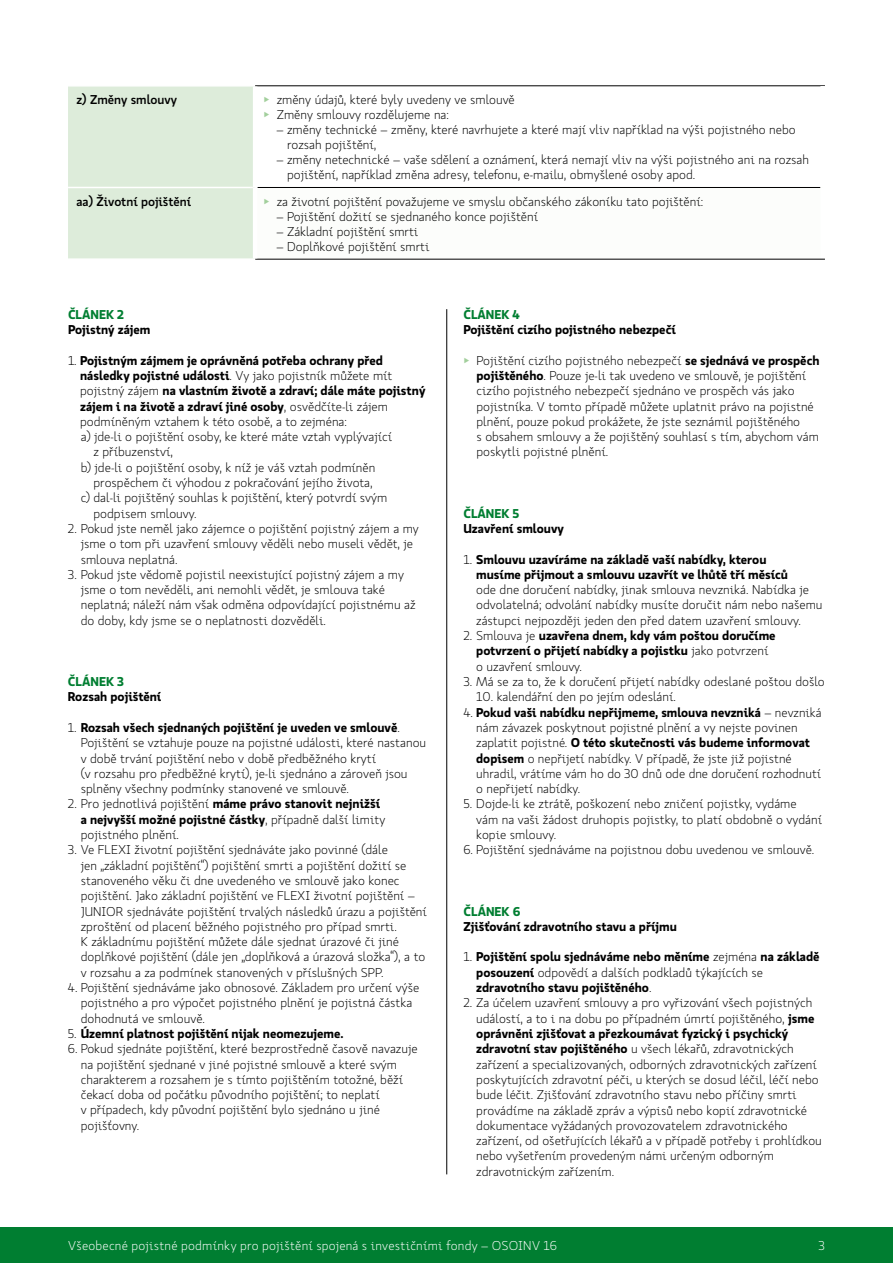
<style>
.page{position:relative;width:893px;height:1263px;background:#fff}
.page>*{position:absolute;margin:0;border:0;box-sizing:border-box;transform-origin:0 0}
.t1{font:300 12.75px/15.3px "Koop Pro";color:#000}
.t2{font:700 12.75px/15.3px "Koop Pro";color:#000}
.t3{font:300 12.75px "Koop Pro";letter-spacing:.015em;color:#fff}
.t4{font:700 12.75px "Koop Pro";color:#007e31}
.t5{font:500 12.75px "Koop Pro";color:#000}
.s1{color:#a2cf9c}
.s2{font-weight:300}
.s3{font-weight:700}
</style>
<div class="page">
<div style="left:0;top:1227px;width:893px;height:36px;background:#007e31"></div>
<div style="left:68px;top:87px;width:185px;height:171px;background:#ddecda"></div>
<div style="left:255px;top:187px;width:568px;height:72px;background:#fcfdfb"></div>
<hr style="left:68px;top:187px;width:185px;height:1px;background:#fff">
<hr style="left:255px;top:86px;width:570px;height:1px;background:#000">
<hr style="left:257px;top:187px;width:563px;height:1px;background:#000">
<div style="left:820px;top:86px;width:5px;height:101px;background:#fff"></div>
<div style="left:820px;top:187px;width:5px;height:72px;background:#fff"></div>
<hr style="left:255px;top:259px;width:570px;height:1px;background:#000">
<hr style="left:253px;top:187px;width:4px;height:71px;background:#fff">
<hr style="left:446px;top:309px;width:1px;height:865px;background:#000">
<p class="t5" style="left:77px;top:91px;width:102px">z) Změny smlouvy</p>
<p class="t1" style="left:264px;top:92px;width:253px"><span class="s1">▶</span> změny údajů, které byly uvedeny ve smlouvě <span class="s1">▶</span> Změny smlouvy rozdělujeme na:</p>
<p class="t1" style="left:287px;top:122px;width:510px;text-indent:-11px">– změny technické – změny, které navrhujete a které mají vliv například na výši pojistného nebo rozsah pojištění,</p>
<p class="t1" style="left:287px;top:152px;width:524px;text-indent:-11px">– změny netechnické – vaše sdělení a oznámení, která nemají vliv na výši pojistného ani na rozsah pojištění, například změna adresy, telefonu, e-mailu, obmyšlené osoby apod.</p>
<p class="t5" style="left:77px;top:192px;width:116px">aa) Životní pojištění</p>
<p class="t1" style="left:264px;top:193px;width:441px"><span class="s1">▶</span> za životní pojištění považujeme ve smyslu občanského zákoníku tato pojištění:</p>
<p class="t1" style="left:276px;top:208px;width:263px">– Pojištění dožití se sjednaného konce pojištění</p>
<p class="t1" style="left:276px;top:223px;width:143px">– Základní pojištění smrti</p>
<p class="t1" style="left:276px;top:238px;width:155px">– Doplňkové pojištění smrti</p>
<p class="t4" style="left:68px;top:305px;width:58px">ČLÁNEK 2</p>
<p class="t2" style="left:68px;top:321px;width:84px">Pojistný zájem</p>
<p class="t2" style="left:68px;top:352px;width:317px"><span class="s2">1.</span> Pojistným zájmem je oprávněná potřeba ochrany před</p>
<p class="t1" style="left:80px;top:368px;width:314px"><span class="s3">následky pojistné události</span>. Vy jako pojistník můžete mít</p>
<p class="t2" style="left:80px;top:383px;width:347px"><span class="s2">pojistný zájem</span> na vlastním životě a zdraví; dále máte pojistný</p>
<p class="t2" style="left:80px;top:398px;width:309px">zájem i na životě a zdraví jiné osoby<span class="s2">, osvědčíte-li zájem</span></p>
<p class="t1" style="left:80px;top:414px;width:268px">podmíněným vztahem k této osobě, a to zejména:</p>
<p class="t1" style="left:81px;top:429px;width:313px">a) jde-li o pojištění osoby, ke které máte vztah vyplývající</p>
<p class="t1" style="left:94px;top:444px;width:81px">z příbuzenství,</p>
<p class="t1" style="left:81px;top:459px;width:296px">b) jde-li o pojištění osoby, k níž je váš vztah podmíněn</p>
<p class="t1" style="left:94px;top:475px;width:281px">prospěchem či výhodou z pokračování jejího života,</p>
<p class="t1" style="left:81px;top:490px;width:308px">c) dal-li pojištěný souhlas k pojištění, který potvrdí svým</p>
<p class="t1" style="left:94px;top:505px;width:105px">podpisem smlouvy.</p>
<p class="t1" style="left:81px;top:521px;width:340px;text-indent:-13px">2. Pokud jste neměl jako zájemce o pojištění pojistný zájem a my jsme o tom při uzavření smlouvy věděli nebo museli vědět, je smlouva neplatná.</p>
<p class="t1" style="left:81px;top:567px;width:336px;text-indent:-13px">3. Pokud jste vědomě pojistil neexistující pojistný zájem a my jsme o tom nevěděli, ani nemohli vědět, je smlouva také neplatná; náleží nám však odměna odpovídající pojistnému až do doby, kdy jsme se o neplatnosti dozvěděli.</p>
<p class="t4" style="left:68px;top:672px;width:58px">ČLÁNEK 3</p>
<p class="t2" style="left:68px;top:689px;width:95px">Rozsah pojištění</p>
<p class="t1" style="left:81px;top:720px;width:347px;text-indent:-13px">1. <span class="s3">Rozsah všech sjednaných pojištění je uveden ve smlouvě</span>.<br>Pojištění se vztahuje pouze na pojistné události, které nastanou v době trvání pojištění nebo v době předběžného krytí<br>(v rozsahu pro předběžné krytí), je-li sjednáno a zároveň jsou splněny všechny podmínky stanovené ve smlouvě.</p>
<p class="t1" style="left:81px;top:796px;width:306px;text-indent:-13px">2. Pro jednotlivá pojištění <span class="s3">máme právo stanovit nejnižší a nejvyšší možné pojistné částky</span>, případně další limity pojistného plnění.</p>
<p class="t1" style="left:81px;top:842px;width:348px;text-indent:-13px">3. Ve FLEXI životní pojištění sjednáváte jako povinné (dále<br>jen „základní pojištění“) pojištění smrti a pojištění dožití se stanoveného věku či dne uvedeného ve smlouvě jako konec pojištění. Jako základní pojištění ve FLEXI životní pojištění – JUNIOR sjednáváte pojištění trvalých následků úrazu a pojištění zproštění od placení běžného pojistného pro případ smrti.<br>K základnímu pojištění můžete dále sjednat úrazové či jiné doplňkové pojištění (dále jen „doplňková a úrazová složka“), a to v rozsahu a za podmínek stanovených v příslušných SPP.</p>
<p class="t1" style="left:81px;top:980px;width:340px;text-indent:-13px">4. Pojištění sjednáváme jako obnosové. Základem pro určení výše pojistného a pro výpočet pojistného plnění je pojistná částka dohodnutá ve smlouvě.</p>
<p class="t2" style="left:68px;top:1025px;width:277px"><span class="s2">5.</span> Územní platnost pojištění nijak neomezujeme.</p>
<p class="t1" style="left:81px;top:1041px;width:338px;text-indent:-13px">6. Pokud sjednáte pojištění, které bezprostředně časově navazuje na pojištění sjednané v jiné pojistné smlouvě a které svým charakterem a rozsahem je s tímto pojištěním totožné, běží čekací doba od počátku původního pojištění; to neplatí<br>v případech, kdy původní pojištění bylo sjednáno u jiné pojišťovny.</p>
<p class="t4" style="left:463px;top:305px;width:58px">ČLÁNEK 4</p>
<p class="t2" style="left:463px;top:321px;width:214px">Pojištění cizího pojistného nebezpečí</p>
<p class="t1" style="left:476px;top:352px;width:344px;text-indent:-13px"><span class="s1">▶</span> Pojištění cizího pojistného nebezpečí <span class="s3">se sjednává ve prospěch pojištěného</span>. Pouze je-li tak uvedeno ve smlouvě, je pojištění cizího pojistného nebezpečí sjednáno ve prospěch vás jako pojistníka. V tomto případě můžete uplatnit právo na pojistné plnění, pouze pokud prokážete, že jste seznámil pojištěného<br>s obsahem smlouvy a že pojištěný souhlasí s tím, abychom vám poskytli pojistné plnění.</p>
<p class="t4" style="left:463px;top:504px;width:57px">ČLÁNEK 5</p>
<p class="t2" style="left:463px;top:520px;width:102px">Uzavření smlouvy</p>
<p class="t2" style="left:476px;top:551px;width:313px;text-indent:-13px"><span class="s2">1.</span> Smlouvu uzavíráme na základě vaší nabídky, kterou musíme přijmout a smlouvu uzavřít ve lhůtě tří měsíců</p>
<p class="t1" style="left:476px;top:582px;width:348px">ode dne doručení nabídky, jinak smlouva nevzniká. Nabídka je odvolatelná; odvolání nabídky musíte doručit nám nebo našemu zástupci nejpozději jeden den před datem uzavření smlouvy.</p>
<p class="t2" style="left:476px;top:627px;width:301px;text-indent:-13px"><span class="s2">2. Smlouva je</span> uzavřena dnem, kdy vám poštou doručíme potvrzení o přijetí nabídky a pojistku <span class="s2">jako potvrzení o uzavření smlouvy.</span></p>
<p class="t1" style="left:463px;top:674px;width:363px">3. Má se za to, že k doručení přijetí nabídky odeslané poštou došlo</p>
<p class="t1" style="left:476px;top:689px;width:201px">10. kalendářní den po jejím odeslání.</p>
<p class="t1" style="left:476px;top:704px;width:347px;text-indent:-13px">4. <span class="s3">Pokud vaši nabídku nepřijmeme, smlouva nevzniká</span> – nevzniká nám závazek poskytnout pojistné plnění a vy nejste povinen zaplatit pojistné. <span class="s3">O této skutečnosti vás budeme informovat dopisem</span> o nepřijetí nabídky. V případě, že jste již pojistné uhradil, vrátíme vám ho do 30 dnů ode dne doručení rozhodnutí o nepřijetí nabídky.</p>
<p class="t1" style="left:476px;top:796px;width:347px;text-indent:-13px">5. Dojde-li ke ztrátě, poškození nebo zničení pojistky, vydáme<br>vám na vaši žádost druhopis pojistky, to platí obdobně o vydání kopie smlouvy.</p>
<p class="t1" style="left:463px;top:842px;width:352px">6. Pojištění sjednáváme na pojistnou dobu uvedenou ve smlouvě.</p>
<p class="t4" style="left:463px;top:902px;width:58px">ČLÁNEK 6</p>
<p class="t2" style="left:463px;top:918px;width:215px">Zjišťování zdravotního stavu a příjmu</p>
<p class="t2" style="left:476px;top:949px;width:345px;text-indent:-13px"><span class="s2">1.</span> Pojištění spolu sjednáváme nebo měníme <span class="s2">zejména</span> na základě posouzení <span class="s2">odpovědí a dalších podkladů týkajících se </span>zdravotního stavu pojištěného<span class="s2">.</span></p>
<p class="t1" style="left:476px;top:995px;width:347px;text-indent:-13px">2. Za účelem uzavření smlouvy a pro vyřizování všech pojistných událostí, a to i na dobu po případném úmrtí pojištěného, <span class="s3">jsme oprávněni zjišťovat a přezkoumávat fyzický i psychický zdravotní stav pojištěného</span> u všech lékařů, zdravotnických zařízení a specializovaných, odborných zdravotnických zařízení poskytujících zdravotní péči, u kterých se dosud léčil, léčí nebo bude léčit. Zjišťování zdravotního stavu nebo příčiny smrti provádíme na základě zpráv a výpisů nebo kopií zdravotnické dokumentace vyžádaných provozovatelem zdravotnického zařízení, od ošetřujících lékařů a v případě potřeby i prohlídkou nebo vyšetřením provedeným námi určeným odborným zdravotnickým zařízením.</p>
<p class="t3" style="left:68px;top:1237px;width:490px">Všeobecné pojistné podmínky pro pojištění spojená s investičními fondy – OSOINV 16</p>
<p class="t3" style="left:819px;top:1237px;width:8px">3</p>
</div>
